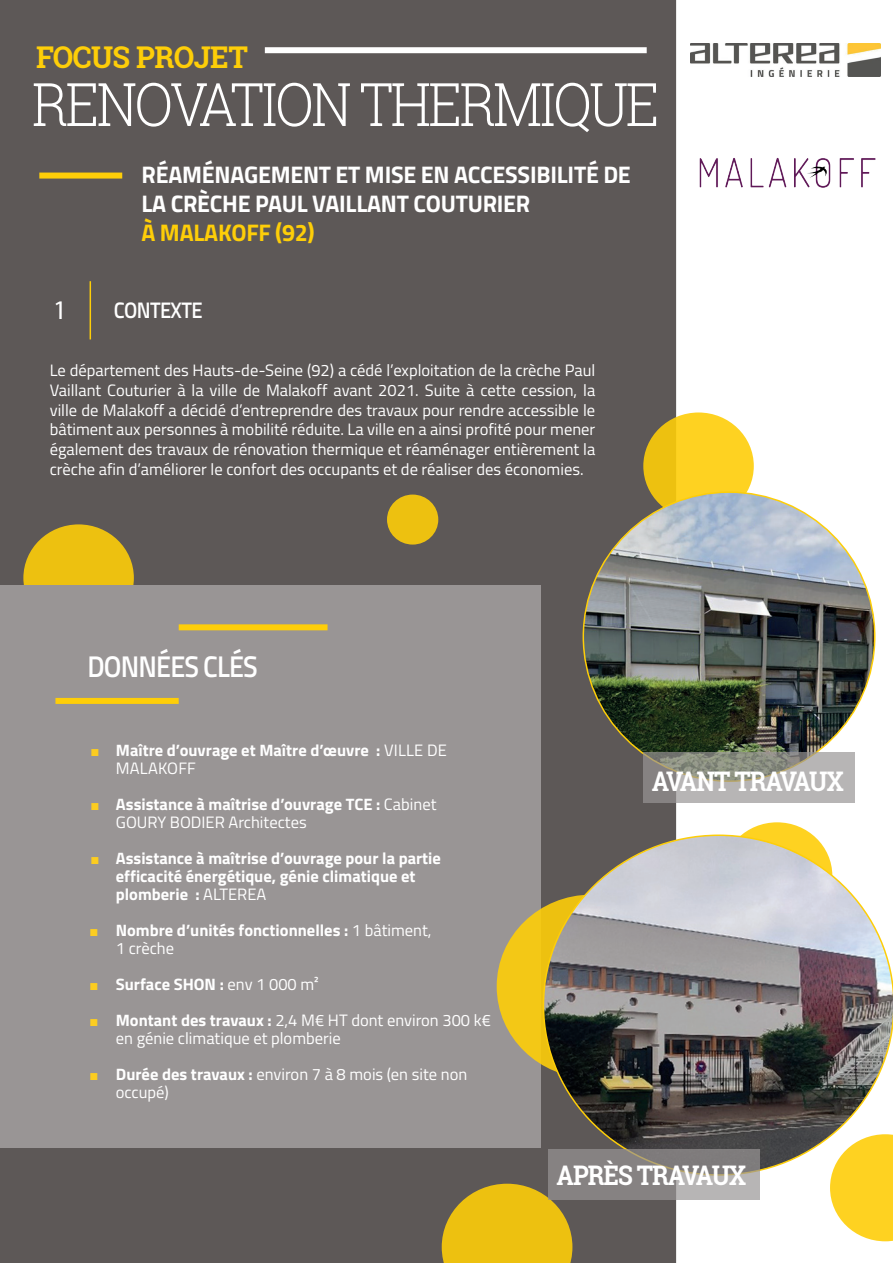
<style>
.page{position:relative;width:893px;height:1263px;background:#fff}
.page>*{position:absolute;margin:0;border:0;box-sizing:border-box;transform-origin:0 0}
.t1{font:300 60px "Roboto Slab";letter-spacing:-.05em;color:#fff;scale:.9 1}
.t2{font:600 30px "Titillium";letter-spacing:-.03em;color:#fff;scale:.9 1}
.t3{font:700 30px "Roboto Slab";letter-spacing:-.02em;color:#fece08}
.t4{font:700 27px "Roboto Slab";letter-spacing:-.04em;color:#fff;scale:.9 1}
.t5{font:27px "Myriad Pro";color:#fff}
.t6{font:700 24px/28.8px "Titillium";letter-spacing:-.01em;color:#fff}
.t7{font:700 24px "Titillium";letter-spacing:-.01em;color:#fece08}
.t8{font:600 22.5px "Titillium";letter-spacing:-.03em;color:#fff;scale:.9 1}
.t9{font:16.5px/19.8px "Titillium";color:#fff}
.t10{font:700 16.5px/18px "Titillium";color:#fff}
.s1{font-family:"Arial";font-size:15px;color:#fccd20}
.s2{font-weight:400}
.s3{font-family:"Arial Narrow";font-weight:400;font-size:15px;color:#fccd20}
.s4{font-family:"Arial Narrow";font-size:15px;color:#fccd20}
.s5{font-weight:700}
</style>
<div class="page">
<div style="left:0;top:0;width:676px;height:1263px;background:#5d5857"></div>
<div style="left:23px;top:524px;width:111px;height:107px;background:#edc110;border-radius:50%"></div>
<svg style="left:722px;top:822px;width:110px;height:107px"></svg>
<div style="left:643px;top:412px;width:111px;height:108px;background:linear-gradient(to right,#ecc011,#ffd929);border-radius:50%"></div>
<div style="left:0;top:585px;width:541px;height:562px;background:#999595"></div>
<div style="left:55px;top:698px;width:124px;height:6px;background:#fece08"></div>
<div style="left:179px;top:624px;width:149px;height:6px;background:#fece08"></div>
<hr style="left:90px;top:281px;width:1px;height:58px;background:#fece08">
<svg style="left:830px;top:1176px;width:63px;height:65px"></svg>
<svg style="left:442px;top:1184px;width:130px;height:79px"></svg>
<img style="left:691px;top:44px;width:189px;height:33px">
<img style="left:699px;top:157px;width:177px;height:30px">
<div style="left:387px;top:495px;width:51px;height:50px;background:#edc110;border-radius:50%"></div>
<div style="left:497px;top:895px;width:189px;height:183px;background:#f3c816;border-radius:50%"></div>
<svg style="left:543px;top:834px;width:350px;height:342px"></svg>
<div style="left:39px;top:173px;width:83px;height:6px;background:#fece08"></div>
<div style="left:265px;top:47px;width:382px;height:6px;background:#fff"></div>
<img style="left:583px;top:492px;width:292px;height:289px">
<svg style="left:548px;top:1149px;width:212px;height:50px;fill:#868282"></svg>
<svg style="left:643px;top:753px;width:212px;height:50px;fill:#b7b5b5"></svg>
<h2 class="t3" style="left:36px;top:36px;width:213px">FOCUS PROJET</h2>
<h1 class="t1" style="left:32px;top:63px;width:699px">RENOVATION THERMIQUE</h1>
<h3 class="t6" style="left:141px;top:159px;width:491px">RÉAMÉNAGEMENT ET MISE EN ACCESSIBILITÉ DE<br>LA CRÈCHE PAUL VAILLANT COUTURIER</h3>
<h3 class="t7" style="left:141px;top:214px;width:175px">À MALAKOFF (92)</h3>
<h3 class="t5" style="left:53px;top:294px;width:15px">1</h3>
<h3 class="t8" style="left:114px;top:293px;width:100px">CONTEXTE</h3>
<p class="t9" style="left:50px;top:359px;width:547px;text-align:justify">Le département des Hauts-de-Seine (92) a cédé l’exploitation de la crèche Paul Vaillant Couturier à la ville de Malakoff avant 2021. Suite à cette cession, la ville de Malakoff a décidé d’entreprendre des travaux pour rendre accessible le bâtiment aux personnes à mobilité réduite. La ville en a ainsi profité pour mener également des travaux de rénovation thermique et réaménager entièrement la crèche afin d’améliorer le confort des occupants et de réaliser des économies.</p>
<h2 class="t2" style="left:87px;top:644px;width:191px">DONNÉES CLÉS</h2>
<p class="t10" style="left:116px;top:740px;width:333px;text-indent:-26px"><span class="s1">■</span> Maître d’ouvrage et Maître d’œuvre : <span class="s2">VILLE DE<br>MALAKOFF</span></p>
<p class="t10" style="left:116px;top:794px;width:322px;text-indent:-25px"><span class="s1">■</span> Assistance à maîtrise d’ouvrage TCE : <span class="s2">Cabinet<br>GOURY BODIER Architectes</span></p>
<p class="t10" style="left:116px;top:848px;width:327px;text-indent:-26px"><span class="s1">■</span> Assistance à maîtrise d’ouvrage pour la partie efficacité énergétique, génie climatique et plomberie : <span class="s2">ALTEREA</span></p>
<p class="t10" style="left:116px;top:920px;width:317px;text-indent:-26px"><span class="s3">■</span> Nombre d’unités fonctionnelles : <span class="s2">1 bâtiment,<br>1 crèche</span></p>
<p class="t10" style="left:90px;top:974px;width:230px"><span class="s3">■</span> Surface SHON : <span class="s2">env 1 000 m²</span></p>
<p class="t9" style="left:116px;top:1010px;width:377px;line-height:18px;text-indent:-26px"><span class="s4">■</span> <span class="s5">Montant des travaux :</span> 2,4 M€ HT dont environ 300 k€ en génie climatique et plomberie</p>
<p class="t9" style="left:116px;top:1064px;width:353px;line-height:18px;text-indent:-26px"><span class="s4">■</span> <span class="s5">Durée des travaux :</span> environ 7 à 8 mois (en site non occupé)</p>
<h3 class="t4" style="left:652px;top:762px;width:215px">AVANT TRAVAUX</h3>
<h3 class="t4" style="left:557px;top:1157px;width:212px">APRÈS TRAVAUX</h3>
</div>
